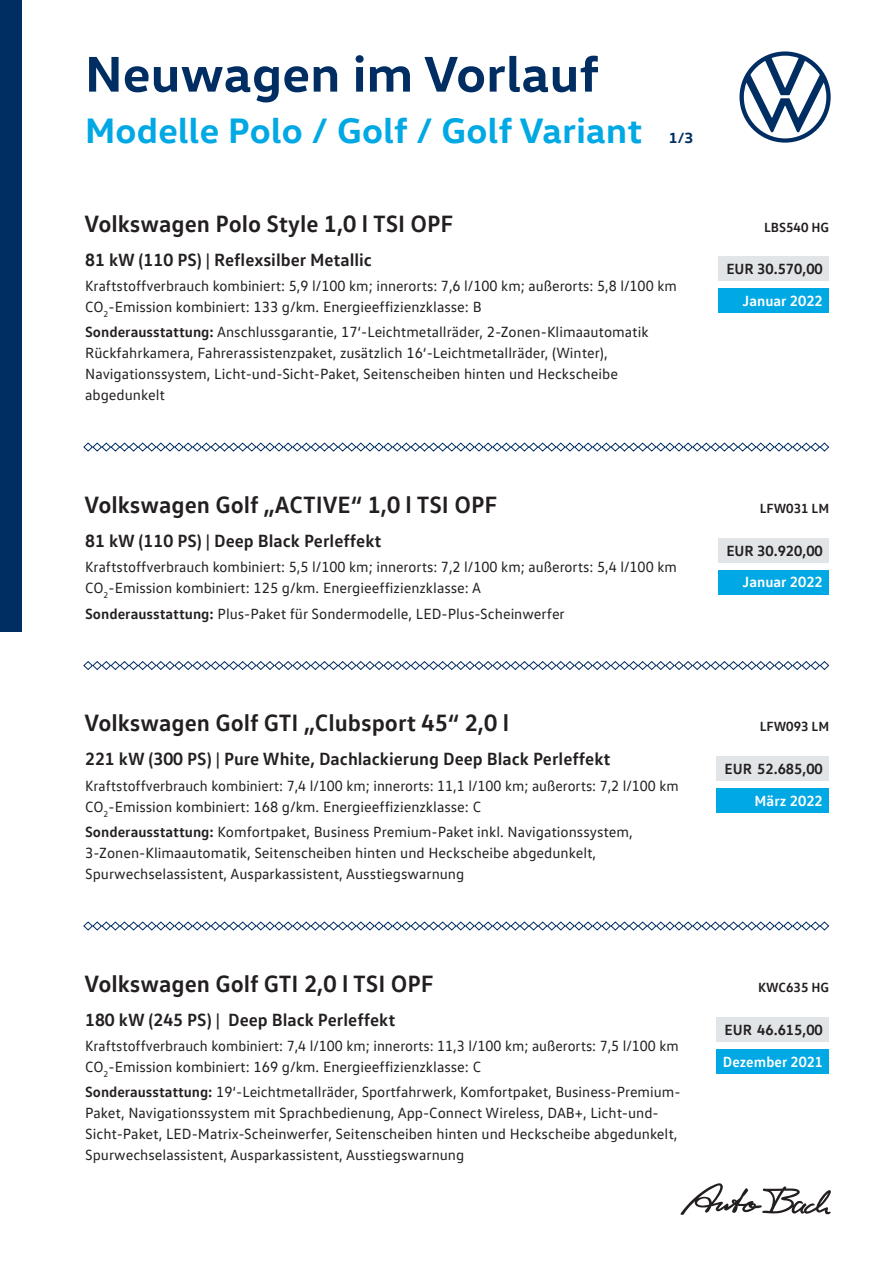
<style>
.page{position:relative;width:893px;height:1263px;background:#fff}
.page>*{position:absolute;margin:0;border:0;box-sizing:border-box;transform-origin:0 0}
.t1{font:700 51px "VW Head";letter-spacing:.01em;color:#002d62}
.t2{font:700 36px "VW Head";letter-spacing:.01em;color:#00a8e4}
.t3{font:700 24px "VW Text";color:#231f20}
.t4{font:700 18px "VW Text";color:#231f20}
.t5{font:15px/21px "VW Text";color:#231f20}
.t6{font:700 15px "VW Text";color:#231f20}
.t7{font:700 15px "VW Text";color:#fff}
.t8{font:700 15px "VW Head";color:#002d62}
.t9{font:700 13.5px "VW Text";color:#231f20}
.s1{font-weight:700}
</style>
<div class="page">
<svg style="left:680px;top:1183px;width:151px;height:32px"></svg>
<div style="left:719px;top:538px;width:110px;height:25px;background:#e1e5e8"></div>
<div style="left:719px;top:570px;width:110px;height:24px;background:#00a8e4"></div>
<div style="left:719px;top:257px;width:110px;height:24px;background:#e1e5e8"></div>
<div style="left:719px;top:288px;width:110px;height:25px;background:#00a8e4"></div>
<div style="left:716px;top:757px;width:113px;height:24px;background:#e1e5e8"></div>
<div style="left:716px;top:788px;width:113px;height:25px;background:#00a8e4"></div>
<svg style="left:83px;top:442px;width:747px;height:10px"></svg>
<svg style="left:83px;top:661px;width:747px;height:9px"></svg>
<svg style="left:83px;top:921px;width:747px;height:10px"></svg>
<svg style="left:739px;top:51px;width:92px;height:92px"></svg>
<div style="left:0;top:0;width:21px;height:631px;background:#002d62"></div>
<div style="left:716px;top:1017px;width:113px;height:25px;background:#e1e5e8"></div>
<div style="left:716px;top:1049px;width:113px;height:25px;background:#00a8e4"></div>
<h1 class="t1" style="left:85px;top:41px;width:515px">Neuwagen im Vorlauf</h1>
<h2 class="t2" style="left:85px;top:107px;width:559px">Modelle Polo / Golf / Golf Variant</h2>
<p class="t8" style="left:669px;top:128px;width:26px">1/3</p>
<h3 class="t3" style="left:84px;top:208px;width:370px">Volkswagen Polo Style 1,0 l TSI OPF</h3>
<p class="t9" style="left:764px;top:218px;width:66px">LBS540 HG</p>
<p class="t4" style="left:85px;top:248px;width:288px">81 kW (110 PS) | Reflexsilber Metallic</p>
<p class="t5" style="left:85px;top:275px;width:593px">Kraftstoffverbrauch kombiniert: 5,9 l/100 km; innerorts: 7,6 l/100 km; außerorts: 5,8 l/100 km<br>CO<sub>2</sub>-Emission kombiniert: 133 g/km. Energieeffizienzklasse: B</p>
<p class="t5" style="left:85px;top:321px;width:565px"><span class="s1">Sonderausstattung:</span> Anschlussgarantie, 17‘-Leichtmetallräder, 2-Zonen-Klimaautomatik Rückfahrkamera, Fahrerassistenzpaket, zusätzlich 16‘-Leichtmetallräder, (Winter), Navigationssystem, Licht-und-Sicht-Paket, Seitenscheiben hinten und Heckscheibe abgedunkelt</p>
<p class="t6" style="left:726px;top:259px;width:98px">EUR 30.570,00</p>
<p class="t7" style="left:743px;top:291px;width:82px">Januar 2022</p>
<h3 class="t3" style="left:84px;top:489px;width:414px">Volkswagen Golf „ACTIVE“ 1,0 l TSI OPF</h3>
<p class="t9" style="left:760px;top:499px;width:71px">LFW031 LM</p>
<p class="t4" style="left:85px;top:529px;width:298px">81 kW (110 PS) | Deep Black Perleffekt</p>
<p class="t5" style="left:85px;top:556px;width:593px">Kraftstoffverbrauch kombiniert: 5,5 l/100 km; innerorts: 7,2 l/100 km; außerorts: 5,4 l/100 km<br>CO<sub>2</sub>-Emission kombiniert: 125 g/km. Energieeffizienzklasse: A</p>
<p class="t5" style="left:85px;top:602px;width:481px"><span class="s1">Sonderausstattung:</span> Plus-Paket für Sondermodelle, LED-Plus-Scheinwerfer</p>
<p class="t6" style="left:726px;top:541px;width:98px">EUR 30.920,00</p>
<p class="t7" style="left:743px;top:572px;width:82px">Januar 2022</p>
<h3 class="t3" style="left:84px;top:707px;width:426px">Volkswagen Golf GTI „Clubsport 45“ 2,0 l</h3>
<p class="t9" style="left:760px;top:718px;width:71px">LFW093 LM</p>
<p class="t4" style="left:85px;top:747px;width:527px">221 kW (300 PS) | Pure White, Dachlackierung Deep Black Perleffekt</p>
<p class="t5" style="left:85px;top:775px;width:595px">Kraftstoffverbrauch kombiniert: 7,4 l/100 km; innerorts: 11,1 l/100 km; außerorts: 7,2 l/100 km<br>CO<sub>2</sub>-Emission kombiniert: 168 g/km. Energieeffizienzklasse: C</p>
<p class="t5" style="left:85px;top:821px;width:549px"><span class="s1">Sonderausstattung:</span> Komfortpaket, Business Premium-Paket inkl. Navigationssystem,<br>3-Zonen-Klimaautomatik, Seitenscheiben hinten und Heckscheibe abgedunkelt,<br>Spurwechselassistent, Ausparkassistent, Ausstiegswarnung</p>
<p class="t6" style="left:724px;top:759px;width:100px">EUR 52.685,00</p>
<p class="t7" style="left:755px;top:791px;width:70px">März 2022</p>
<h3 class="t3" style="left:84px;top:968px;width:351px">Volkswagen Golf GTI 2,0 l TSI OPF</h3>
<p class="t9" style="left:758px;top:978px;width:73px">KWC635 HG</p>
<p class="t4" style="left:85px;top:1008px;width:312px">180 kW (245 PS) | Deep Black Perleffekt</p>
<p class="t5" style="left:85px;top:1035px;width:595px">Kraftstoffverbrauch kombiniert: 7,4 l/100 km; innerorts: 11,3 l/100 km; außerorts: 7,5 l/100 km<br>CO<sub>2</sub>-Emission kombiniert: 169 g/km. Energieeffizienzklasse: C</p>
<p class="t5" style="left:85px;top:1081px;width:597px"><span class="s1">Sonderausstattung:</span> 19‘-Leichtmetallräder, Sportfahrwerk, Komfortpaket, Business-Premium-Paket, Navigationssystem mit Sprachbedienung, App-Connect Wireless, DAB+, Licht-und-Sicht-Paket, LED-Matrix-Scheinwerfer, Seitenscheiben hinten und Heckscheibe abgedunkelt, Spurwechselassistent, Ausparkassistent, Ausstiegswarnung</p>
<p class="t6" style="left:724px;top:1020px;width:100px">EUR 46.615,00</p>
<p class="t7" style="left:723px;top:1052px;width:101px">Dezember 2021</p>
</div>
